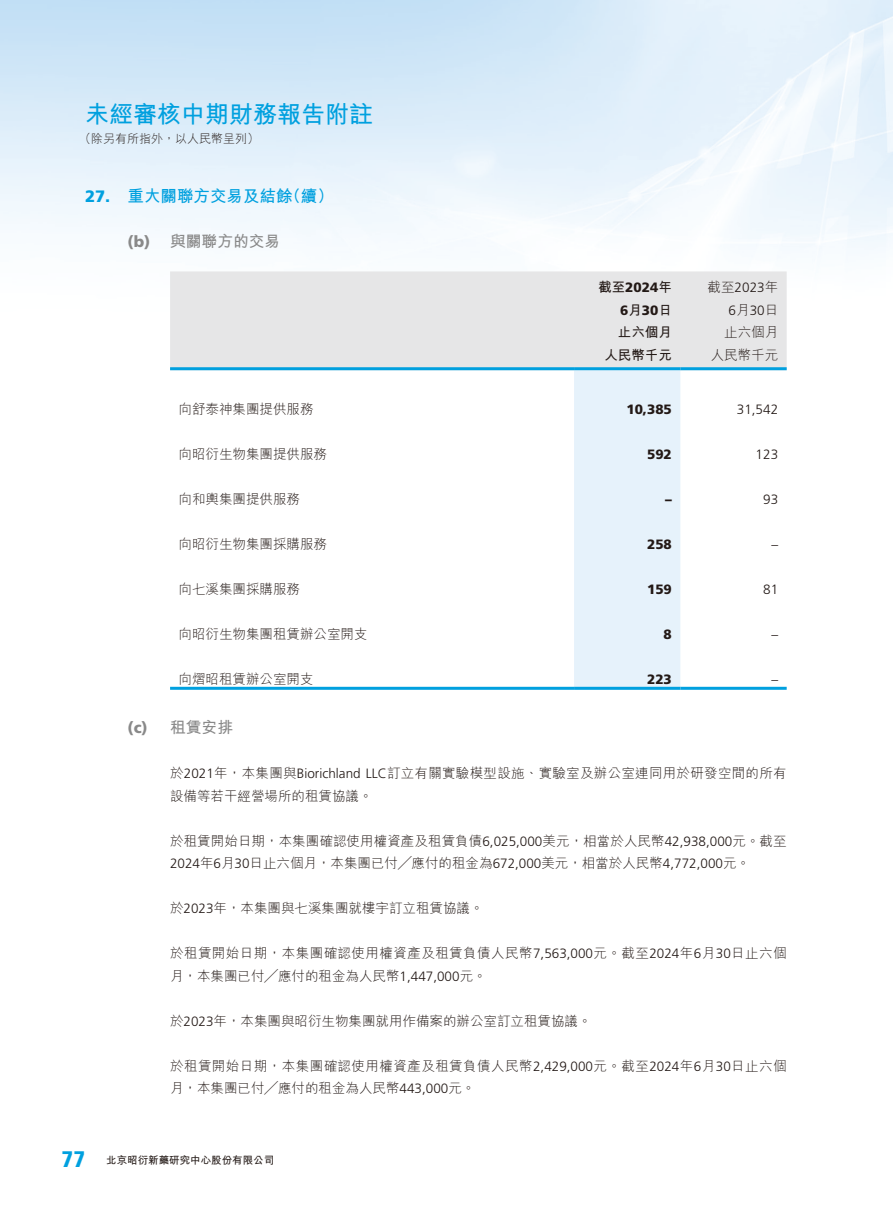
<style>
.page{position:relative;width:893px;height:1212px;background:#fff}
.page>*{position:absolute;margin:0;border:0;box-sizing:border-box;transform-origin:0 0}
.t1{font:24px "M Hei HK Bold E Ten B5 H";color:#00a0df}
.t2{font:16.5px "M Hei HK Bold E Ten B5 H";color:#00a0df}
.t3{font:15.75px "M Hei HK Bold E Ten B5 H";color:#898989}
.t4{font:13.5px/22.5px "M Hei HK Light E Ten B5 H";color:#231916}
.t5{font:13.5px/22.5px "M Hei HK Light E Ten B5 H";letter-spacing:.035em;color:#231916}
.t6{font:13.5px/22.5px "M Hei HK Light E Ten B5 H";letter-spacing:.02em;color:#231916}
.t7{font:900 13.5px/22.5px "Frutiger LT Std";color:#231916;text-align:right}
.t8{font:300 13.5px/22.5px "Frutiger LT Std";color:#231916;text-align:right}
.t9{font:13.5px "M Hei HK Bold E Ten B5 H";color:#231916}
.t10{font:12px "M Hei HK Light E Ten B5 H";color:#231916}
.t11{font:10.5px "M Hei HK Bold E Ten B5 H";color:#231916}
.s1{font-family:"Frutiger LT Std";font-weight:900}
.s2{font-family:"M Hei HK Bold E Ten B5 H";font-weight:400}
.s3{font-family:"M Hei HK Light E Ten B5 H";font-weight:400}
.s4{font-family:"Frutiger LT Std";font-weight:300}
.s5{font-family:"Frutiger LT Std";font-weight:900;font-stretch:condensed;font-size:22.5px;color:#00a0df}
</style>
<div class="page">
<div style="left:170px;top:271px;width:617px;height:96px;background:#e6e6e7"></div>
<div style="left:574px;top:370px;width:106px;height:317px;background:#e6f2fb"></div>
<hr style="left:170px;top:367px;width:404px;height:3px;background:#00a0df">
<hr style="left:574px;top:367px;width:106px;height:3px;background:#00a0df">
<hr style="left:680px;top:367px;width:107px;height:3px;background:#00a0df">
<hr style="left:170px;top:687px;width:404px;height:3px;background:#00a0df">
<hr style="left:574px;top:687px;width:106px;height:3px;background:#00a0df">
<hr style="left:680px;top:687px;width:107px;height:3px;background:#00a0df">
<h1 class="t1" style="left:85px;top:105px;width:289px">未經審核中期財務報告附註</h1>
<p class="t10" style="left:79px;top:134px;width:181px">（除另有所指外，以人民幣呈列）</p>
<p class="t2" style="left:85px;top:189px;width:250px"><span class="s1">27.</span> 重大關聯方交易及結餘（續）</p>
<p class="t3" style="left:128px;top:235px;width:154px"><span class="s1">(b)</span> 與關聯方的交易</p>
<p class="t7" style="left:598px;top:277px;width:75px"><span class="s2">截至</span>2024<span class="s2">年<br></span>6<span class="s2">月</span>30<span class="s2">日</span></p>
<p class="t9" style="left:618px;top:327px;width:55px">止六個月</p>
<p class="t8" style="left:708px;top:277px;width:72px"><span class="s3">截至</span>2023<span class="s3">年<br></span>6<span class="s3">月</span>30<span class="s3">日</span></p>
<p class="t4" style="left:724px;top:323px;width:55px">止六個月</p>
<p class="t9" style="left:604px;top:350px;width:69px">人民幣千元</p>
<p class="t4" style="left:711px;top:345px;width:69px">人民幣千元</p>
<p class="t4" style="left:179px;top:399px;width:136px">向舒泰神集團提供服務</p>
<p class="t7" style="left:626px;top:398px;width:47px">10,385</p>
<p class="t8" style="left:737px;top:398px;width:43px">31,542</p>
<p class="t4" style="left:179px;top:444px;width:150px">向昭衍生物集團提供服務</p>
<p class="t7" style="left:647px;top:443px;width:26px">592</p>
<p class="t8" style="left:756px;top:443px;width:24px">123</p>
<p class="t4" style="left:179px;top:489px;width:123px">向和輿集團提供服務</p>
<p class="t7" style="left:665px;top:488px;width:8px">–</p>
<p class="t8" style="left:763px;top:488px;width:17px">93</p>
<p class="t4" style="left:179px;top:534px;width:150px">向昭衍生物集團採購服務</p>
<p class="t7" style="left:647px;top:533px;width:26px">258</p>
<p class="t8" style="left:771px;top:533px;width:8px">–</p>
<p class="t4" style="left:179px;top:579px;width:123px">向七溪集團採購服務</p>
<p class="t7" style="left:647px;top:578px;width:26px">159</p>
<p class="t8" style="left:763px;top:578px;width:17px">81</p>
<p class="t4" style="left:179px;top:624px;width:190px">向昭衍生物集團租賃辦公室開支</p>
<p class="t7" style="left:664px;top:623px;width:10px">8</p>
<p class="t8" style="left:771px;top:623px;width:8px">–</p>
<p class="t4" style="left:179px;top:669px;width:136px">向熠昭租賃辦公室開支</p>
<p class="t7" style="left:647px;top:668px;width:26px">223</p>
<p class="t8" style="left:771px;top:668px;width:8px">–</p>
<p class="t3" style="left:128px;top:721px;width:107px"><span class="s1">(c)</span> 租賃安排</p>
<p class="t6" style="left:170px;top:763px;width:618px">於<span class="s4">2021</span>年，本集團與<span class="s4">Biorichland LLC</span>訂立有關實驗模型設施、實驗室及辦公室連同用於研發空間的所有設備等若干經營場所的租賃協議。</p>
<p class="t4" style="left:170px;top:831px;width:618px">於租賃開始日期，本集團確認使用權資產及租賃負債<span class="s4">6,025,000</span>美元，相當於人民幣<span class="s4">42,938,000</span>元。截至<br><span class="s4">2024</span>年<span class="s4">6</span>月<span class="s4">30</span>日止六個月，本集團已付╱應付的租金為<span class="s4">672,000</span>美元，相當於人民幣<span class="s4">4,772,000</span>元。</p>
<p class="t4" style="left:170px;top:898px;width:315px">於<span class="s4">2023</span>年，本集團與七溪集團就樓宇訂立租賃協議。</p>
<p class="t5" style="left:170px;top:943px;width:618px">於租賃開始日期，本集團確認使用權資產及租賃負債人民幣<span class="s4">7,563,000</span>元。截至<span class="s4">2024</span>年<span class="s4">6</span>月<span class="s4">30</span>日止六個月，本集團已付╱應付的租金為人民幣<span class="s4">1,447,000</span>元。</p>
<p class="t4" style="left:170px;top:1011px;width:423px">於<span class="s4">2023</span>年，本集團與昭衍生物集團就用作備案的辦公室訂立租賃協議。</p>
<p class="t5" style="left:170px;top:1056px;width:618px">於租賃開始日期，本集團確認使用權資產及租賃負債人民幣<span class="s4">2,429,000</span>元。截至<span class="s4">2024</span>年<span class="s4">6</span>月<span class="s4">30</span>日止六個月，本集團已付╱應付的租金為人民幣<span class="s4">443,000</span>元。</p>
<p class="t11" style="left:62px;top:1156px;width:214px"><span class="s5">77</span> 北京昭衍新藥研究中心股份有限公司</p>
</div>
